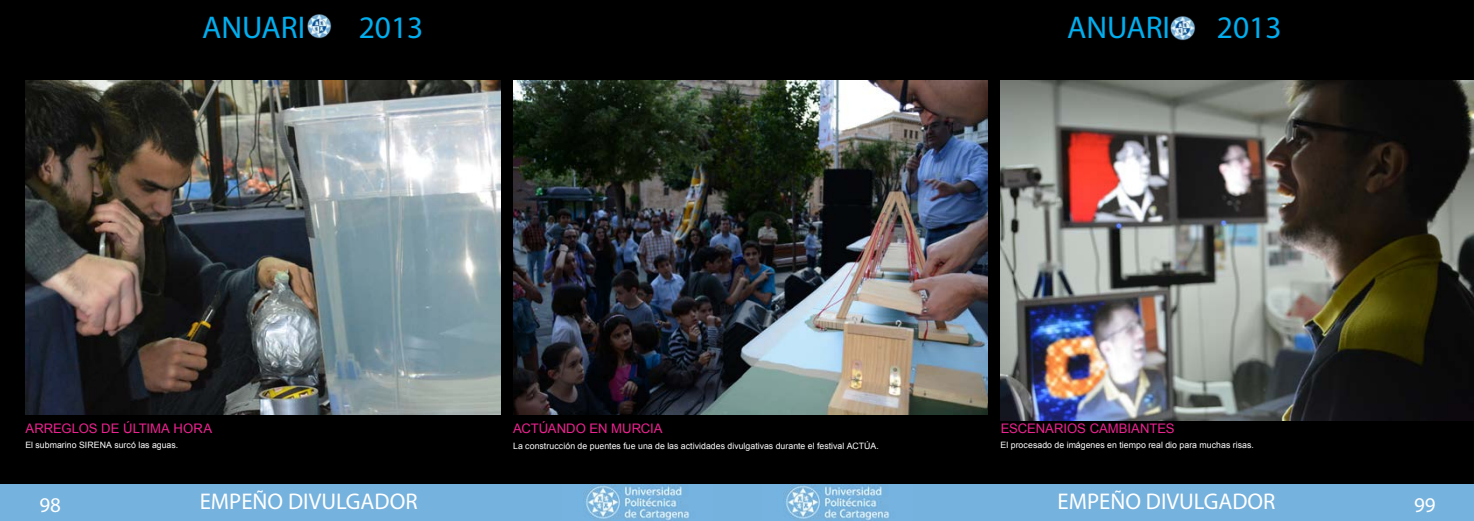
<style>
.page{position:relative;width:1474px;height:521px;background:#fff}
.page>*{position:absolute;margin:0;border:0;box-sizing:border-box;transform-origin:0 0}
.t1{font:31.5px "Myriad Pro";color:#00aeef}
.t2{font:22.75px "Myriad Pro";color:#fff}
.t3{font:21px "Myriad Pro";color:#fff}
.t4{font:13.12px "Arial";letter-spacing:-.005em;color:#ed2290}
.t5{font:8.75px "Arial";color:#fff}
</style>
<div class="page">
<div style="left:0;top:0;width:742px;height:496px;background:#000"></div>
<div style="left:732px;top:0;width:737px;height:497px;background:#000"></div>
<div style="left:0;top:484px;width:1473px;height:37px;background:#75b2de"></div>
<img style="left:586px;top:484px;width:103px;height:36px">
<img style="left:786px;top:484px;width:103px;height:36px">
<img style="left:25px;top:81px;width:475px;height:333px">
<img style="left:1000px;top:81px;width:473px;height:339px">
<img style="left:513px;top:81px;width:474px;height:333px">
<img style="left:307px;top:14px;width:25px;height:25px">
<img style="left:1170px;top:16px;width:26px;height:25px">
<h1 class="t1" style="left:202px;top:8px;width:105px">ANUARI</h1>
<h1 class="t1" style="left:359px;top:8px;width:66px">2013</h1>
<h1 class="t1" style="left:1067px;top:8px;width:105px">ANUARI</h1>
<h1 class="t1" style="left:1216px;top:8px;width:66px">2013</h1>
<h3 class="t4" style="left:25px;top:420px;width:188px">ARREGLOS DE ÚLTIMA HORA</h3>
<p class="t5" style="left:25px;top:439px;width:154px">El submarino SIRENA surcó las aguas.</p>
<h3 class="t4" style="left:513px;top:420px;width:151px">ACTÚANDO EN MURCIA</h3>
<p class="t5" style="left:513px;top:440px;width:367px">La construcción de puentes fue una de las actividades divulgativas durante el festival ACTÚA.</p>
<h3 class="t4" style="left:1000px;top:420px;width:175px">ESCENARIOS CAMBIANTES</h3>
<p class="t5" style="left:1000px;top:439px;width:255px">El procesado de imágenes en tiempo real dio para muchas risas.</p>
<h3 class="t3" style="left:39px;top:492px;width:23px">98</h3>
<h2 class="t2" style="left:200px;top:487px;width:219px">EMPEÑO DIVULGADOR</h2>
<h2 class="t2" style="left:1057px;top:487px;width:219px">EMPEÑO DIVULGADOR</h2>
<h3 class="t3" style="left:1414px;top:492px;width:23px">99</h3>
</div>
